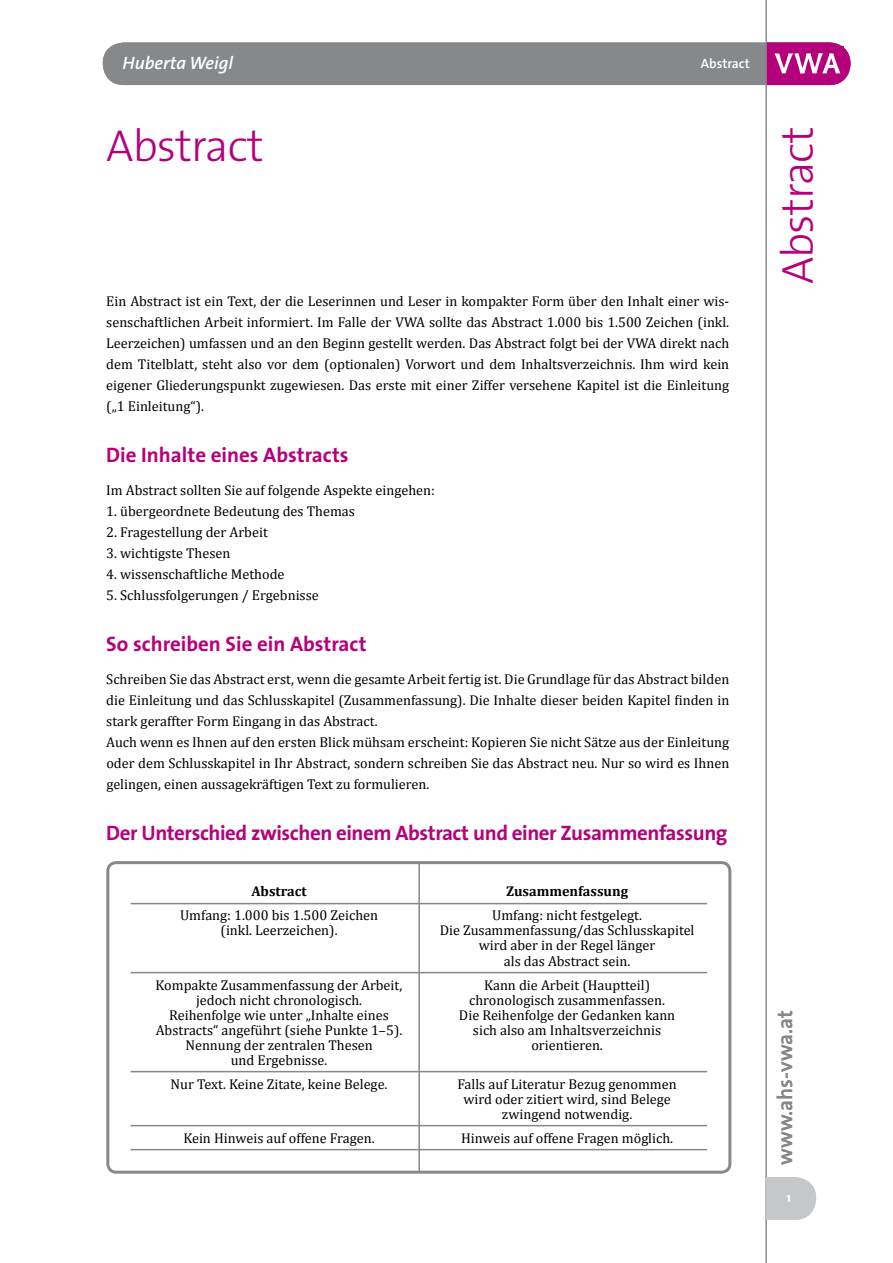
<style>
.page{position:relative;width:893px;height:1263px;background:#fff}
.page>*{position:absolute;margin:0;border:0;box-sizing:border-box;transform-origin:0 0}
.t1{font:300 45px "The Sans";letter-spacing:-.02em;color:#b5007c}
.t2{font:700 21px "The Sans";letter-spacing:-.02em;color:#b5007c}
.t3{font:700 21px "The Sans";color:#b5007c}
.t4{font:600 21px "The Sans";color:#87888a}
.t5{font:italic 600 18px "The Sans";color:#fff}
.t6{font:14.25px/21px "Cambria";color:#000;text-align:center}
.t7{font:700 14.25px "Cambria";color:#000}
.t8{font:600 13.5px "The Sans";color:#fff}
.t9{font:700 13.5px "The Sans";color:#fff}
</style>
<div class="page">
<div style="left:103px;top:43px;width:747px;height:42px;background:#87888a;border-radius:21px"></div>
<hr style="left:766px;top:0;width:1px;height:1263px;background:#87888a">
<svg style="left:766px;top:1177px;width:50px;height:43px;background:#cacbcc"></svg>
<svg style="left:766px;top:43px;width:84px;height:42px;background:#c23395"></svg>
<hr style="left:131px;top:903px;width:576px;height:1px;background:#87888a">
<hr style="left:131px;top:972px;width:576px;height:1px;background:#87888a">
<hr style="left:131px;top:1071px;width:576px;height:1px;background:#87888a">
<hr style="left:131px;top:1125px;width:576px;height:1px;background:#87888a">
<hr style="left:131px;top:1149px;width:576px;height:1px;background:#87888a">
<div style="left:106px;top:861px;width:625px;height:313px;border:3px solid #87888a;border-radius:9px"></div>
<hr style="left:418px;top:863px;width:2px;height:308px;background:#87888a">
<p class="t5" style="left:123px;top:48px;width:112px">Huberta Weigl</p>
<p class="t8" style="left:701px;top:52px;width:51px">Abstract</p>
<h1 class="t1" style="left:106px;top:108px;width:159px">Abstract</h1>
<h1 class="t1" style="left:760px;top:284px;width:159px;rotate:-90deg">Abstract</h1>
<p class="t6" style="left:106px;top:291px;width:624px;text-align:justify">Ein Abstract ist ein Text, der die Leserinnen und Leser in kompakter Form über den Inhalt einer wis&shy;senschaftlichen Arbeit informiert. Im Falle der VWA sollte das Abstract 1.000 bis 1.500 Zeichen (inkl.<br>Leerzeichen) umfassen und an den Beginn gestellt werden. Das Abstract folgt bei der VWA direkt nach dem Titelblatt, steht also vor dem (optionalen) Vorwort und dem Inhaltsverzeichnis. Ihm wird kein eigener Gliederungspunkt zugewiesen. Das erste mit einer Ziffer versehene Kapitel ist die Einleitung („1 Einleitung“).</p>
<h2 class="t3" style="left:106px;top:437px;width:244px">Die Inhalte eines Abstracts</h2>
<p class="t6" style="left:106px;top:480px;width:330px">Im Abstract sollten Sie auf folgende Aspekte eingehen:</p>
<p class="t6" style="left:106px;top:501px;width:250px">1. übergeordnete Bedeutung des Themas</p>
<p class="t6" style="left:106px;top:522px;width:163px">2. Fragestellung der Arbeit</p>
<p class="t6" style="left:106px;top:543px;width:126px">3. wichtigste Thesen</p>
<p class="t6" style="left:106px;top:564px;width:180px">4. wissenschaftliche Methode</p>
<p class="t6" style="left:106px;top:585px;width:214px">5. Schlussfolgerungen / Ergebnisse</p>
<h2 class="t3" style="left:106px;top:626px;width:262px">So schreiben Sie ein Abstract</h2>
<p class="t6" style="left:106px;top:669px;width:624px;text-align:left">Schreiben Sie das Abstract erst, wenn die gesamte Arbeit fertig ist. Die Grundlage für das Abstract bilden die Einleitung und das Schlusskapitel (Zusammenfassung). Die Inhalte dieser beiden Kapitel finden in stark geraffter Form Eingang in das Abstract.<br>Auch wenn es Ihnen auf den ersten Blick mühsam erscheint: Kopieren Sie nicht Sätze aus der Einleitung oder dem Schlusskapitel in Ihr Abstract, sondern schreiben Sie das Abstract neu. Nur so wird es Ihnen gelingen, einen aussagekräftigen Text zu formulieren.</p>
<h2 class="t2" style="left:106px;top:815px;width:623px">Der Unterschied zwischen einem Abstract und einer Zusammenfassung</h2>
<p class="t7" style="left:251px;top:881px;width:57px">Abstract</p>
<p class="t7" style="left:506px;top:881px;width:124px">Zusammenfassung</p>
<p class="t6" style="left:180px;top:905px;width:200px">Umfang: 1.000 bis 1.500 Zeichen</p>
<p class="t6" style="left:492px;top:905px;width:151px">Umfang: nicht festgelegt.</p>
<p class="t6" style="left:221px;top:920px;width:119px">(inkl. Leerzeichen).</p>
<p class="t6" style="left:440px;top:923px;width:256px;line-height:15px">Die Zusammenfassung/das Schlusskapitel wird aber in der Regel länger<br>als das Abstract sein.</p>
<p class="t6" style="left:156px;top:974px;width:248px">Kompakte Zusammenfassung der Arbeit,</p>
<p class="t6" style="left:484px;top:974px;width:168px">Kann die Arbeit (Hauptteil)</p>
<p class="t6" style="left:196px;top:989px;width:168px">jedoch nicht chronologisch.</p>
<p class="t6" style="left:469px;top:989px;width:197px">chronologisch zusammenfassen.</p>
<p class="t6" style="left:169px;top:1004px;width:221px">Reihenfolge wie unter „Inhalte eines</p>
<p class="t6" style="left:459px;top:1004px;width:218px">Die Reihenfolge der Gedanken kann</p>
<p class="t6" style="left:156px;top:1019px;width:248px">Abstracts“ angeführt (siehe Punkte 1–5).</p>
<p class="t6" style="left:473px;top:1019px;width:190px">sich also am Inhaltsverzeichnis</p>
<p class="t6" style="left:185px;top:1034px;width:189px">Nennung der zentralen Thesen</p>
<p class="t6" style="left:531px;top:1034px;width:73px">orientieren.</p>
<p class="t6" style="left:171px;top:1047px;width:218px;line-height:24px">und Ergebnisse.<br>Nur Text. Keine Zitate, keine Belege.</p>
<p class="t6" style="left:457px;top:1076px;width:221px;line-height:15px">Falls auf Literatur Bezug genommen wird oder zitiert wird, sind Belege zwingend notwendig.</p>
<p class="t6" style="left:183px;top:1127px;width:193px">Kein Hinweis auf offene Fragen.</p>
<p class="t6" style="left:461px;top:1127px;width:214px">Hinweis auf offene Fragen möglich.</p>
<h2 class="t4" style="left:767px;top:1165px;width:156px;rotate:-90deg">www.ahs-vwa.at</h2>
<p class="t9" style="left:786px;top:1186px;width:8px">2</p>
<p class="t9" style="left:787px;top:1186px;width:6px">1</p>
</div>
